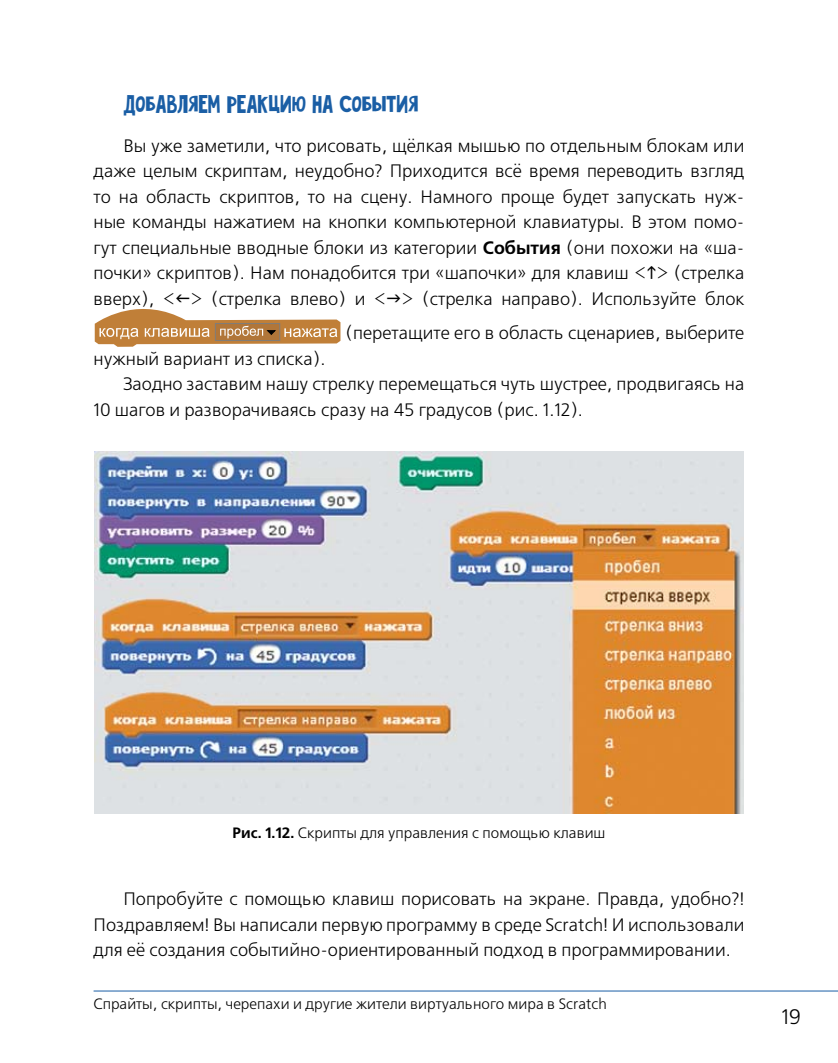
<style>
.page{position:relative;width:838px;height:1063px;background:#fff}
.page>*{position:absolute;margin:0;border:0;box-sizing:border-box;transform-origin:0 0}
.t1{font:22.5px "Firenight";color:#1a5ea5}
.t2{font:21px "Free Set C";color:#000}
.t3{font:18px/25.5px "Free Set C";color:#000;text-align:justify}
.t4{font:15px "Free Set C";color:#000}
.s1{font-weight:700}
</style>
<div class="page">
<hr style="left:94px;top:991px;width:744px;height:1px;background:#1a5ea5">
<svg style="left:95px;top:308px;width:245px;height:39px"></svg>
<img style="left:94px;top:451px;width:650px;height:363px">
<p class="t1" style="left:123px;top:91px;width:297px">Добавляем реакцию на события</p>
<p class="t3" style="left:94px;top:134px;width:652px;text-indent:30px">Вы уже заметили, что рисовать, щёлкая мышью по отдельным блокам или даже целым скриптам, неудобно? Приходится всё время переводить взгляд то на область скриптов, то на сцену. Намного проще будет запускать нуж&shy;ные команды нажатием на кнопки компьютерной клавиатуры. В этом помо&shy;гут специальные вводные блоки из категории <span class="s1">События</span> (они похожи на «ша&shy;почки» скриптов). Нам понадобится три «шапочки» для клавиш &lt; &gt; (стрелка вверх), &lt; &gt; (стрелка влево) и &lt; &gt; (стрелка направо). Используйте блок</p>
<p class="t3" style="left:345px;top:321px;width:400px">(перетащите его в область сценариев, выберите</p>
<p class="t3" style="left:94px;top:347px;width:233px">нужный вариант из списка).</p>
<p class="t3" style="left:123px;top:372px;width:622px">Заодно заставим нашу стрелку перемещаться чуть шустрее, продвигаясь на</p>
<p class="t3" style="left:94px;top:398px;width:491px">10 шагов и разворачиваясь сразу на 45 градусов (рис. 1.12).</p>
<p class="t4" style="left:232px;top:825px;width:374px"><span class="s1">Рис. 1.12.</span> Скрипты для управления с помощью клавиш</p>
<p class="t3" style="left:94px;top:887px;width:652px;text-indent:30px">Попробуйте с помощью клавиш порисовать на экране. Правда, удобно?!<br>Поздравляем! Вы написали первую программу в среде Scratch! И использовали для её создания событийно-ориентированный подход в программировании.</p>
<p class="t4" style="left:94px;top:996px;width:515px">Спрайты, скрипты, черепахи и другие жители виртуального мира в Scratch</p>
<p class="t2" style="left:781px;top:1006px;width:21px">19</p>
</div>
